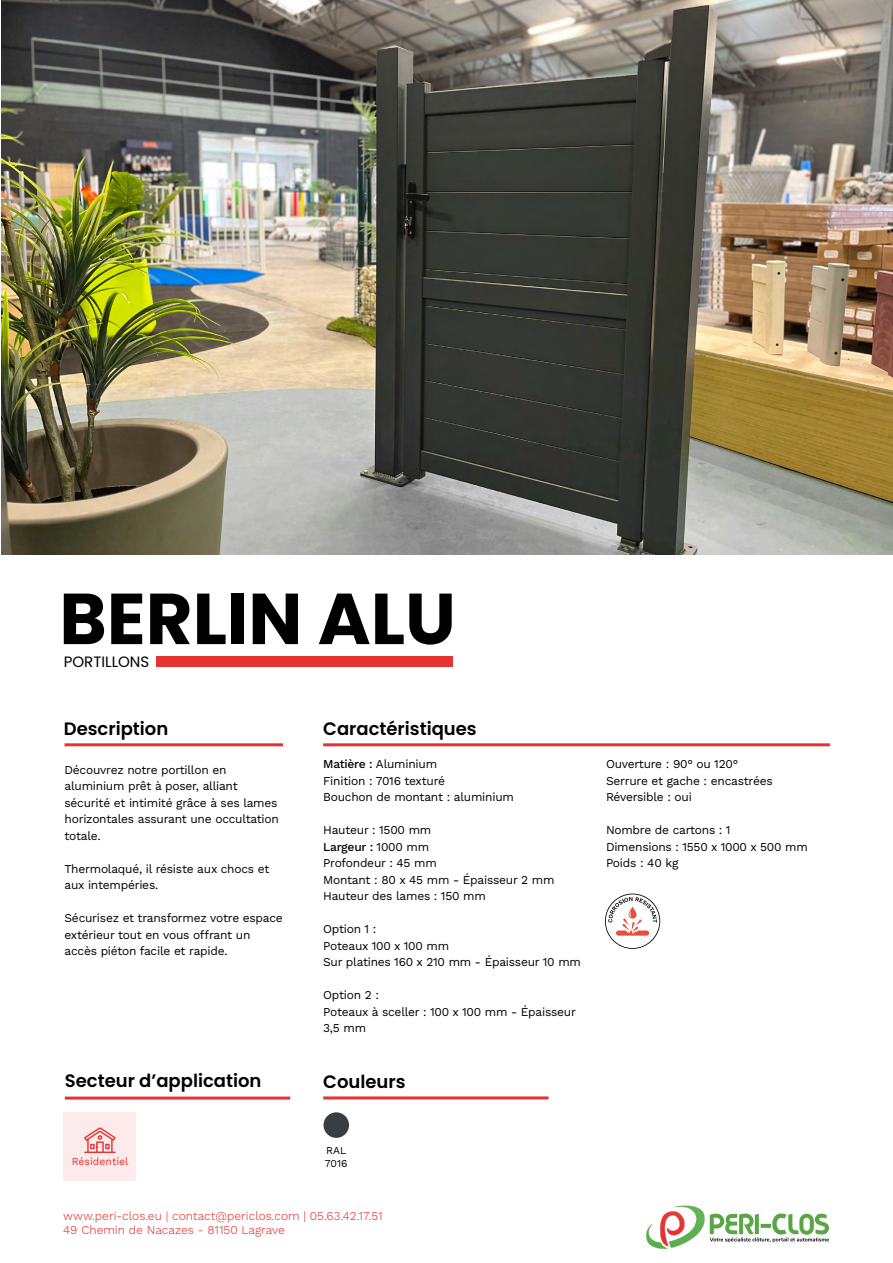
<style>
.page{position:relative;width:893px;height:1263px;background:#fff}
.page>*{position:absolute;margin:0;border:0;box-sizing:border-box;transform-origin:0 0}
.t1{font:700 72px "Poppins";color:#000}
.t2{font:600 18px "Poppins";color:#000}
.t3{font:15px "Poppins";color:#000}
.t4{font:12px/16.5px "Work Sans";letter-spacing:-.02em;color:#000}
.t5{font:300 12px/14.4px "Work Sans";color:#e53230}
.t6{font:10.5px "Work Sans";color:#e53232}
.t7{font:10.5px/12.6px "Work Sans";color:#000}
.s1{font-weight:500}
</style>
<div class="page">
<div style="left:64px;top:1112px;width:72px;height:68px;background:#fdebeb"></div>
<hr style="left:323px;top:1096px;width:226px;height:3px;background:#e53232">
<div style="left:323px;top:1112px;width:26px;height:26px;background:#393e42;border-radius:50%"></div>
<svg style="left:605px;top:893px;width:55px;height:56px"></svg>
<hr style="left:65px;top:1096px;width:225px;height:3px;background:#e53232">
<svg style="left:84px;top:1127px;width:32px;height:26px"></svg>
<hr style="left:323px;top:743px;width:507px;height:3px;background:#e53232">
<div style="left:156px;top:657px;width:296px;height:10px;background:#e53232"></div>
<svg style="left:646px;top:1205px;width:183px;height:44px"></svg>
<img style="left:1px;top:0;width:892px;height:555px">
<hr style="left:65px;top:743px;width:218px;height:3px;background:#e53433">
<h1 class="t1" style="left:59px;top:577px;width:398px">BERLIN ALU</h1>
<p class="t3" style="left:64px;top:653px;width:87px">PORTILLONS</p>
<h2 class="t2" style="left:64px;top:718px;width:106px">Description</h2>
<p class="t4" style="left:65px;top:761px;width:216px">Découvrez notre portillon en aluminium prêt à poser, alliant sécurité et intimité grâce à ses lames horizontales assurant une occultation totale.</p>
<p class="t4" style="left:65px;top:860px;width:206px">Thermolaqué, il résiste aux chocs et aux intempéries.</p>
<p class="t4" style="left:65px;top:910px;width:220px">Sécurisez et transformez votre espace extérieur tout en vous offrant un accès piéton facile et rapide.</p>
<h2 class="t2" style="left:65px;top:1071px;width:198px">Secteur d’application</h2>
<p class="t6" style="left:72px;top:1154px;width:58px">Résidentiel</p>
<h2 class="t2" style="left:323px;top:718px;width:155px">Caractéristiques</h2>
<p class="t4" style="left:323px;top:755px;width:192px"><span class="s1">Matière :</span> Aluminium<br>Finition : 7016 texturé<br>Bouchon de montant : aluminium</p>
<p class="t4" style="left:323px;top:821px;width:233px">Hauteur : 1500 mm<br><span class="s1">Largeur :</span> 1000 mm<br>Profondeur : 45 mm<br>Montant : 80 x 45 mm - Épaisseur 2 mm<br>Hauteur des lames : 150 mm</p>
<p class="t4" style="left:323px;top:920px;width:259px">Option 1 :<br>Poteaux 100 x 100 mm<br>Sur platines 160 x 210 mm - Épaisseur 10 mm</p>
<p class="t4" style="left:323px;top:986px;width:254px">Option 2 :<br>Poteaux à sceller : 100 x 100 mm - Épaisseur<br>3,5 mm</p>
<h2 class="t2" style="left:323px;top:1071px;width:84px">Couleurs</h2>
<p class="t7" style="left:325px;top:1144px;width:24px">RAL<br>7016</p>
<p class="t5" style="left:63px;top:1209px;width:321px">www.peri-clos.eu | contact@periclos.com | 05.63.42.17.51<br>49 Chemin de Nacazes - 81150 Lagrave</p>
<p class="t4" style="left:606px;top:755px;width:168px">Ouverture : 90° ou 120°<br>Serrure et gache : encastrées<br>Réversible : oui</p>
<p class="t4" style="left:606px;top:821px;width:203px">Nombre de cartons : 1<br>Dimensions : 1550 x 1000 x 500 mm<br>Poids : 40 kg</p>
</div>
